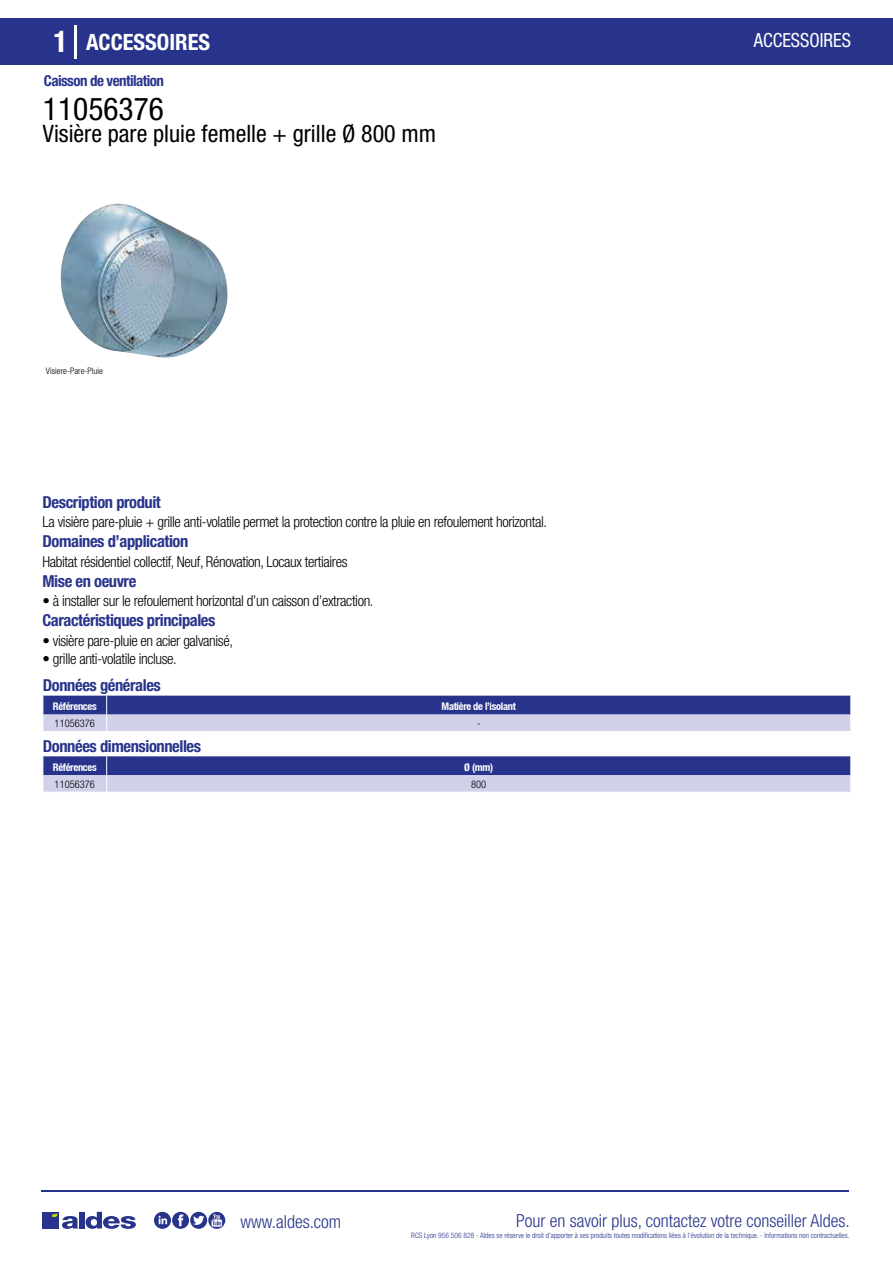
<style>
.page{position:relative;width:893px;height:1263px;background:#fff}
.page>*{position:absolute;margin:0;border:0;box-sizing:border-box;transform-origin:0 0}
.t1{font:condensed 31.5px "Helvetica Neue LT Std";color:#000}
.t2{font:condensed 24px "Helvetica Neue LT Std";color:#000}
.t3{font:700 condensed 22.5px "Helvetica Neue LT Std";color:#fff}
.t4{font:condensed 19.5px "Helvetica Neue LT Std";color:#fff;scale:.95 1}
.t5{font:300 condensed 18px "Helvetica Neue";color:#28348b}
.t6{font:700 condensed 16.5px "Helvetica Neue LT Std";letter-spacing:-.025em;color:#28348b}
.t7{font:300 condensed 15px "Helvetica Neue LT Std";letter-spacing:-.025em;color:#000}
.t8{font:700 condensed 15px "Helvetica Neue LT Std";letter-spacing:-.035em;color:#28348b}
.t9{font:700 condensed 10.5px "Helvetica Neue";letter-spacing:-.03em;color:#fff}
.t10{font:300 condensed 10.5px "Helvetica Neue";color:#000}
.t11{font:300 condensed 9px "Helvetica Neue";color:#000}
.t12{font:300 condensed 7.5px "Helvetica Neue";color:#28348b}
.s1{font-size:30px}
</style>
<div class="page">
<div style="left:0;top:18px;width:893px;height:46px;background:#28348b"></div>
<hr style="left:74px;top:25px;width:2px;height:33px;background:#fff">
<svg style="left:60px;top:203px;width:168px;height:155px"></svg>
<svg style="left:43px;top:696px;width:808px;height:35px;background:#797fb8"></svg>
<svg style="left:43px;top:756px;width:808px;height:36px;background:#7b80b9"></svg>
<hr style="left:41px;top:1190px;width:808px;height:1px;background:#28348b">
<svg style="left:154px;top:1212px;width:71px;height:17px"></svg>
<div style="left:42px;top:1212px;width:17px;height:16px;background:#28348b"></div>
<div style="left:79px;top:1212px;width:5px;height:16px;background:#28348b"></div>
<svg style="left:86px;top:1212px;width:50px;height:17px"></svg>
<svg style="left:52px;top:1213px;width:26px;height:16px"></svg>
<h3 class="t3" style="left:54px;top:28px;width:158px"><span class="s1">1</span> ACCESSOIRES</h3>
<h3 class="t4" style="left:754px;top:29px;width:104px">ACCESSOIRES</h3>
<p class="t8" style="left:44px;top:71px;width:122px">Caisson de ventilation</p>
<h1 class="t1" style="left:43px;top:91px;width:122px">11056376</h1>
<h2 class="t2" style="left:43px;top:120px;width:395px">Visière pare pluie femelle + grille Ø 800 mm</h2>
<p class="t11" style="left:46px;top:365px;width:59px">Visiere-Pare-Pluie</p>
<p class="t6" style="left:43px;top:492px;width:120px">Description produit</p>
<p class="t6" style="left:43px;top:531px;width:147px">Domaines d’application</p>
<p class="t6" style="left:43px;top:571px;width:95px">Mise en oeuvre</p>
<p class="t7" style="left:43px;top:513px;width:506px">La visière pare-pluie + grille anti-volatile permet la protection contre la pluie en refoulement horizontal.</p>
<p class="t7" style="left:43px;top:553px;width:307px">Habitat résidentiel collectif, Neuf, Rénovation, Locaux tertiaires</p>
<p class="t7" style="left:43px;top:592px;width:333px">• à installer sur le refoulement horizontal d’un caisson d’extraction.</p>
<p class="t6" style="left:43px;top:610px;width:174px">Caractéristiques principales</p>
<p class="t7" style="left:43px;top:632px;width:192px">• visière pare-pluie en acier galvanisé,</p>
<p class="t7" style="left:43px;top:650px;width:136px">• grille anti-volatile incluse.</p>
<p class="t6" style="left:43px;top:675px;width:119px">Données générales</p>
<p class="t9" style="left:53px;top:700px;width:45px">Références</p>
<p class="t9" style="left:442px;top:700px;width:76px">Matière de l’isolant</p>
<p class="t10" style="left:55px;top:717px;width:42px">11056376</p>
<p class="t10" style="left:477px;top:717px;width:5px">-</p>
<p class="t6" style="left:43px;top:736px;width:160px">Données dimensionnelles</p>
<p class="t9" style="left:53px;top:761px;width:45px">Références</p>
<p class="t9" style="left:464px;top:761px;width:30px">Ø (mm)</p>
<p class="t10" style="left:55px;top:778px;width:42px">11056376</p>
<p class="t10" style="left:471px;top:778px;width:17px">800</p>
<p class="t5" style="left:240px;top:1211px;width:102px">www.aldes.com</p>
<p class="t5" style="left:516px;top:1211px;width:335px">Pour en savoir plus, contactez votre conseiller Aldes.</p>
<p class="t12" style="left:411px;top:1230px;width:440px">RCS Lyon 956 506 828 - Aldes se réserve le droit d’apporter à ses produits toutes modifications liées à l’évolution de la technique. - Informations non contractuelles.</p>
</div>
